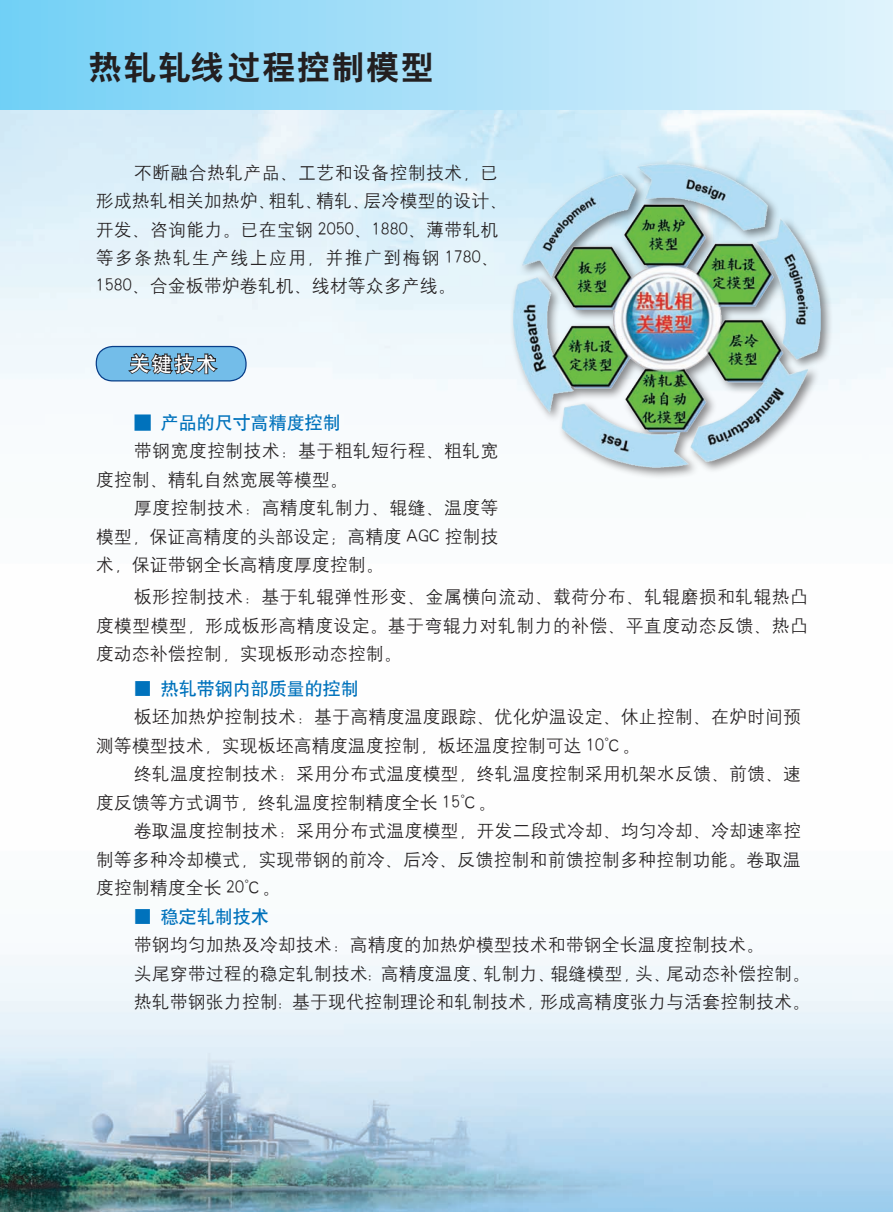
<style>
.page{position:relative;width:893px;height:1212px;background:#fff}
.page>*{position:absolute;margin:0;border:0;box-sizing:border-box;transform-origin:0 0}
.t1{font:33px "Heiti CSEG";letter-spacing:.05em;color:#231f20}
.t2{font:20.1px "Heiti CSEG Medium GB";color:#fff}
.t3{font:18px/28.5px "H Yg 2 gj";color:#231f20}
.t4{font:18px "H Yb 1 gj";color:#0072bc}
.s1{font-family:"H Yg 2 gj"}
.s2{font-family:"H Yb 1 gj";color:#0072bc}
</style>
<div class="page">
<img style="left:0;top:110px;width:893px;height:1102px">
<div style="left:0;top:0;width:893px;height:110px;background:linear-gradient(to right,#73cff6,#e1f2fc)"></div>
<div style="left:96px;top:346px;width:150px;height:35px;background:#73bde9;border-radius:16px"></div>
<div style="left:96px;top:346px;width:151px;height:35px;border:1px solid #083e89;border-radius:16px"></div>
<svg style="left:126px;top:344px;width:94px;height:31px"></svg>
<div style="left:510px;top:159px;width:322px;height:320px;background:#231f20;opacity:.52"></div>
<img style="left:514px;top:163px;width:307px;height:305px">
<p class="t1" style="left:89px;top:50px;width:346px">热轧轧线过程控制模型</p>
<p class="t3" style="left:96px;top:158px;width:413px;text-indent:38px">不断融合热轧产品、工艺和设备控制技术，已形成热轧相关加热炉、粗轧、精轧、层冷模型的设计、开发、咨询能力。已在宝钢 2050、1880、薄带轧机等多条热轧生产线上应用，并推广到梅钢 1780、<br>1580、合金板带炉卷轧机、线材等众多产线。</p>
<p class="t2" style="left:130px;top:354px;width:88px">关键技术</p>
<p class="t4" style="left:134px;top:413px;width:208px"><span class="s1">■</span> 产品的尺寸高精度控制</p>
<p class="t3" style="left:134px;top:437px;width:366px">带钢宽度控制技术：基于粗轧短行程、粗轧宽</p>
<p class="t3" style="left:96px;top:465px;width:253px">度控制、精轧自然宽展等模型。</p>
<p class="t3" style="left:134px;top:494px;width:366px">厚度控制技术：高精度轧制力、辊缝、温度等</p>
<p class="t3" style="left:96px;top:522px;width:404px">模型，保证高精度的头部设定；高精度 AGC 控制技</p>
<p class="t3" style="left:96px;top:550px;width:289px">术，保证带钢全长高精度厚度控制。</p>
<p class="t3" style="left:96px;top:582px;width:714px;text-align:justify;text-indent:38px">板形控制技术：基于轧辊弹性形变、金属横向流动、载荷分布、轧辊磨损和轧辊热凸度模型模型，形成板形高精度设定。基于弯辊力对轧制力的补偿、平直度动态反馈、热凸度动态补偿控制，实现板形动态控制。</p>
<p class="t4" style="left:134px;top:679px;width:226px">■ 热轧带钢内部质量的控制</p>
<p class="t3" style="left:134px;top:702px;width:669px">板坯加热炉控制技术：基于高精度温度跟踪、优化炉温设定、休止控制、在炉时间预</p>
<p class="t3" style="left:96px;top:731px;width:546px">测等模型技术，实现板坯高精度温度控制，板坯温度控制可达 10℃。</p>
<p class="t3" style="left:134px;top:759px;width:669px">终轧温度控制技术：采用分布式温度模型，终轧温度控制采用机架水反馈、前馈、速</p>
<p class="t3" style="left:96px;top:788px;width:402px">度反馈等方式调节，终轧温度控制精度全长 15℃。</p>
<p class="t3" style="left:134px;top:816px;width:669px">卷取温度控制技术：采用分布式温度模型，开发二段式冷却、均匀冷却、冷却速率控</p>
<p class="t3" style="left:96px;top:845px;width:707px">制等多种冷却模式，实现带钢的前冷、后冷、反馈控制和前馈控制多种控制功能。卷取温</p>
<p class="t3" style="left:96px;top:873px;width:186px">度控制精度全长 20℃。</p>
<p class="t3" style="left:134px;top:902px;width:678px"><span class="s2">■ 稳定轧制技术<br></span>带钢均匀加热及冷却技术：高精度的加热炉模型技术和带钢全长温度控制技术。<br>头尾穿带过程的稳定轧制技术：高精度温度、轧制力、辊缝模型，头、尾动态补偿控制。热轧带钢张力控制：基于现代控制理论和轧制技术，形成高精度张力与活套控制技术。</p>
</div>
